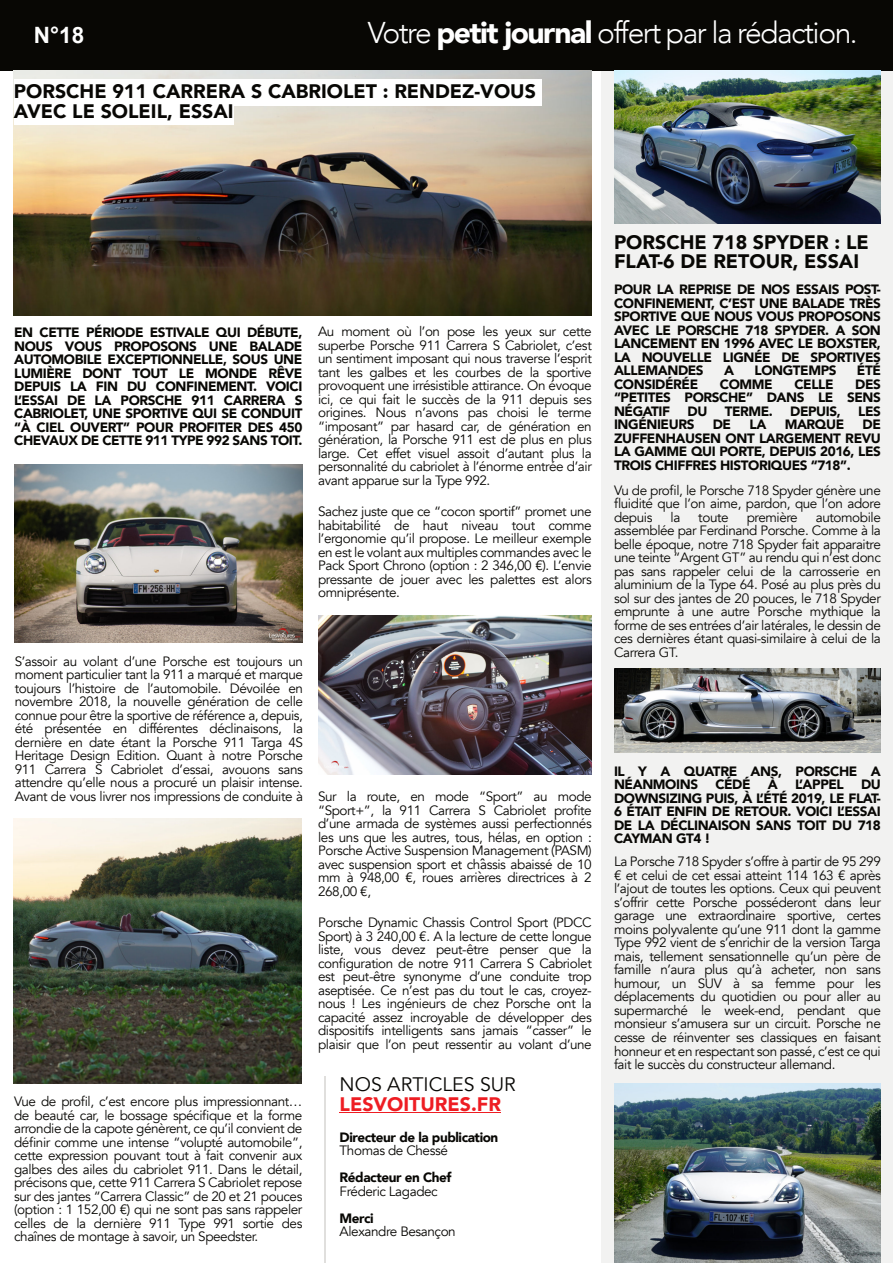
<style>
.page{position:relative;width:893px;height:1263px;background:#fff}
.page>*{position:absolute;margin:0;border:0;box-sizing:border-box;transform-origin:0 0}
.t1{font:300 30px "Avenir";letter-spacing:-.05em;color:#fff}
.t2{font:700 22.5px "Arial";color:#fff}
.t3{font:900 19.5px/19.5px "Avenir";color:#080704}
.t4{font:19.5px "Avenir";color:#080704}
.t5{font:900 19.5px "Avenir";color:#ee1d23}
.t6{font:13.5px/13.5px "Avenir";letter-spacing:-.03em;color:#080704;text-align:justify}
.t7{font:900 13.5px/13.5px "Avenir";letter-spacing:-.03em;color:#080704;text-align:justify}
.s1{font-weight:900}
.s2{font-family:"Lucida Grande"}
</style>
<div class="page">
<div style="left:602px;top:71px;width:291px;height:1192px;background:#f2f2f1"></div>
<div style="left:0;top:0;width:893px;height:71px;background:#080704"></div>
<img style="left:318px;top:615px;width:274px;height:159px">
<hr style="left:340px;top:1112px;width:161px;height:1px;background:#ee1d23">
<hr style="left:324px;top:1076px;width:1px;height:187px;background:#e0dfdd">
<img style="left:614px;top:71px;width:267px;height:152px">
<img style="left:614px;top:669px;width:267px;height:83px">
<img style="left:614px;top:1084px;width:267px;height:179px">
<img style="left:14px;top:71px;width:578px;height:245px">
<img style="left:14px;top:819px;width:288px;height:264px">
<img style="left:15px;top:464px;width:287px;height:178px">
<div style="left:14px;top:79px;width:528px;height:27px;background:#fff"></div>
<div style="left:14px;top:98px;width:220px;height:27px;background:#fff"></div>
<h2 class="t2" style="left:34px;top:27px;width:52px">N°18</h2>
<h1 class="t1" style="left:368px;top:13px;width:491px">Votre <span class="s1">petit journal</span> offert par la rédaction.</h1>
<h3 class="t3" style="left:14px;top:82px;width:523px">PORSCHE 911 CARRERA S CABRIOLET : RENDEZ-VOUS<br>AVEC LE SOLEIL, ESSAI</h3>
<p class="t7" style="left:14px;top:326px;width:290px">EN CETTE PÉRIODE ESTIVALE QUI DÉBUTE, NOUS VOUS PROPOSONS UNE BALADE AUTOMOBILE EXCEPTIONNELLE, SOUS UNE LUMIÈRE DONT TOUT LE MONDE RÊVE DEPUIS LA FIN DU CONFINEMENT. VOICI L’ESSAI DE LA PORSCHE 911 CARRERA S CABRIOLET, UNE SPORTIVE QUI SE CONDUIT “À CIEL OUVERT” POUR PROFITER DES 450<br>CHEVAUX DE CETTE 911 TYPE 992 SANS TOIT.</p>
<p class="t6" style="left:318px;top:325px;width:275px">Au moment où l’on pose les yeux sur cette superbe Porsche 911 Carrera S Cabriolet, c’est un sentiment imposant qui nous traverse l’esprit tant les galbes et les courbes de la sportive provoquent une irrésistible attirance. On évoque ici, ce qui fait le succès de la 911 depuis ses origines. Nous n’avons pas choisi le terme “imposant” par hasard car, de génération en génération, la Porsche 911 est de plus en plus large. Cet effet visuel assoit d’autant plus la personnalité du cabriolet à l’énorme entrée d’air avant apparue sur la Type 992.</p>
<p class="t6" style="left:318px;top:505px;width:275px">Sachez juste que ce “cocon sportif” promet une habitabilité de haut niveau tout comme l’ergonomie qu’il propose. Le meilleur exemple en est le volant aux multiples commandes avec le Pack Sport Chrono (option : 2 346,00 €). L’envie pressante de jouer avec les palettes est alors omniprésente.</p>
<p class="t6" style="left:15px;top:654px;width:290px">S’assoir au volant d’une Porsche est toujours un moment particulier tant la 911 a marqué et marque toujours l’histoire de l’automobile. Dévoilée en novembre 2018, la nouvelle génération de celle connue pour être la sportive de référence a, depuis, été présentée en différentes déclinaisons, la dernière en date étant la Porsche 911 Targa 4S Heritage Design Edition. Quant à notre Porsche 911 Carrera S Cabriolet d’essai, avouons sans attendre qu’elle nous a procuré un plaisir intense.<br>Avant de vous livrer nos impressions de conduite à</p>
<p class="t6" style="left:14px;top:1095px;width:290px">Vue de profil, c’est encore plus impressionnant… de beauté car, le bossage spécifique et la forme arrondie de la capote génèrent, ce qu’il convient de définir comme une intense “volupté automobile”, cette expression pouvant tout à fait convenir aux galbes des ailes du cabriolet 911. Dans le détail, précisons que, cette 911 Carrera S Cabriolet repose sur des jantes “Carrera Classic” de 20 et 21 pouces (option : 1 152,00 €) qui ne sont pas sans rappeler celles de la dernière 911 Type 991 sortie des chaînes de montage à savoir, un Speedster.</p>
<p class="t6" style="left:318px;top:790px;width:275px">Sur la route, en mode “Sport” au mode “Sport+”, la 911 Carrera S Cabriolet profite d’une armada de systèmes aussi perfectionnés les uns que les autres, tous, hélas, en option :<br>Porsche Active Suspension Management (PASM) avec suspension sport et cha<span class="s2">̂</span>ssis abaissé de 10 mm à 948,00 €, roues arrie<span class="s2">̀</span>res directrices à 2<br>268,00 €,</p>
<p class="t6" style="left:318px;top:916px;width:275px">Porsche Dynamic Chassis Control Sport (PDCC Sport) à 3 240,00 €. A la lecture de cette longue liste, vous devez peut-être penser que la configuration de notre 911 Carrera S Cabriolet est peut-être synonyme d’une conduite trop aseptisée. Ce n’est pas du tout le cas, croyez&shy;nous ! Les ingénieurs de chez Porsche ont la capacité assez incroyable de développer des dispositifs intelligents sans jamais “casser” le plaisir que l’on peut ressentir au volant d’une</p>
<h3 class="t4" style="left:340px;top:1072px;width:178px">NOS ARTICLES SUR</h3>
<h3 class="t5" style="left:340px;top:1091px;width:163px">LESVOITURES.FR</h3>
<p class="t7" style="left:340px;top:1131px;width:160px">Directeur de la publication</p>
<p class="t6" style="left:340px;top:1144px;width:110px">Thomas de Chessé</p>
<p class="t7" style="left:340px;top:1171px;width:113px">Rédacteur en Chef</p>
<p class="t6" style="left:340px;top:1184px;width:100px">Fréderic Lagadec</p>
<p class="t7" style="left:340px;top:1212px;width:36px">Merci</p>
<p class="t6" style="left:340px;top:1225px;width:118px">Alexandre Besançon</p>
<h3 class="t3" style="left:614px;top:233px;width:256px">PORSCHE 718 SPYDER : LE<br>FLAT-6 DE RETOUR, ESSAI</h3>
<p class="t7" style="left:614px;top:283px;width:268px">POUR LA REPRISE DE NOS ESSAIS POST-CONFINEMENT, C’EST UNE BALADE TRÈS SPORTIVE QUE NOUS VOUS PROPOSONS AVEC LE PORSCHE 718 SPYDER. A SON LANCEMENT EN 1996 AVEC LE BOXSTER, LA NOUVELLE LIGNÉE DE SPORTIVES ALLEMANDES</p>
<p class="t7" style="left:724px;top:364px;width:12px">A</p>
<p class="t7" style="left:754px;top:364px;width:84px">LONGTEMPS</p>
<p class="t7" style="left:857px;top:364px;width:25px">ÉTÉ</p>
<p class="t7" style="left:614px;top:378px;width:86px">CONSIDÉRÉE</p>
<p class="t7" style="left:720px;top:378px;width:54px">COMME</p>
<p class="t7" style="left:794px;top:378px;width:41px">CELLE</p>
<p class="t7" style="left:614px;top:378px;width:268px;text-indent:241px">DES “PETITES PORSCHE” DANS LE SENS NÉGATIF</p>
<p class="t7" style="left:687px;top:405px;width:21px">DU</p>
<p class="t7" style="left:725px;top:405px;width:50px">TERME.</p>
<p class="t7" style="left:790px;top:405px;width:52px">DEPUIS,</p>
<p class="t7" style="left:858px;top:405px;width:24px">LES</p>
<p class="t7" style="left:614px;top:418px;width:82px">INGÉNIEURS</p>
<p class="t7" style="left:713px;top:418px;width:20px">DE</p>
<p class="t7" style="left:749px;top:418px;width:18px">LA</p>
<p class="t7" style="left:785px;top:418px;width:61px">MARQUE</p>
<p class="t7" style="left:614px;top:418px;width:268px;text-indent:248px">DE ZUFFENHAUSEN ONT LARGEMENT REVU LA GAMME QUI PORTE, DEPUIS 2016, LES TROIS CHIFFRES HISTORIQUES “718”.</p>
<p class="t6" style="left:614px;top:483px;width:268px">Vu de profil, le Porsche 718 Spyder génère une fluidité que l’on aime, pardon, que l’on adore depuis</p>
<p class="t6" style="left:614px;top:510px;width:268px;text-indent:202px">automobile assemblée par Ferdinand Porsche. Comme à la belle époque, notre 718 Spyder fait apparaitre une teinte “Argent GT” au rendu qui n’est donc pas sans rappeler celui de la carrosserie en aluminium de la Type 64. Posé au plus près du sol sur des jantes de 20 pouces, le 718 Spyder emprunte à une autre Porsche mythique la forme de ses entrées d’air latérales, le dessin de ces dernières étant quasi-similaire à celui de la Carrera GT.</p>
<p class="t6" style="left:670px;top:510px;width:11px">la</p>
<p class="t6" style="left:698px;top:510px;width:32px">toute</p>
<p class="t6" style="left:747px;top:510px;width:53px">première</p>
<p class="t7" style="left:614px;top:764px;width:268px">IL Y A QUATRE ANS, PORSCHE A<br>NÉANMOINS</p>
<p class="t7" style="left:715px;top:778px;width:37px">CÉDÉ</p>
<p class="t7" style="left:768px;top:778px;width:12px">À</p>
<p class="t7" style="left:795px;top:778px;width:50px">L’APPEL</p>
<p class="t7" style="left:614px;top:778px;width:268px;text-indent:247px">DU DOWNSIZING PUIS, À L’ÉTÉ 2019, LE FLAT-6 ÉTAIT ENFIN DE RETOUR. VOICI L’ESSAI DE LA DÉCLINAISON SANS TOIT DU 718<br>CAYMAN GT4 !</p>
<p class="t6" style="left:614px;top:855px;width:268px">La Porsche 718 Spyder s’offre à partir de 95 299 € et celui de cet essai atteint 114 163 € après l’ajout de toutes les options. Ceux qui peuvent s’offrir cette Porsche posséderont dans leur garage une extraordinaire sportive, certes moins polyvalente qu’une 911 dont la gamme Type 992 vient de s’enrichir de la version Targa mais, tellement sensationnelle qu’un père de famille n’aura plus qu’à acheter, non sans humour, un SUV à sa femme pour les déplacements du quotidien ou pour aller au supermarché le week-end, pendant que monsieur s’amusera sur un circuit. Porsche ne cesse de réinventer ses classiques en faisant honneur et en respectant son passé, c’est ce qui fait le succès du constructeur allemand.</p>
</div>
